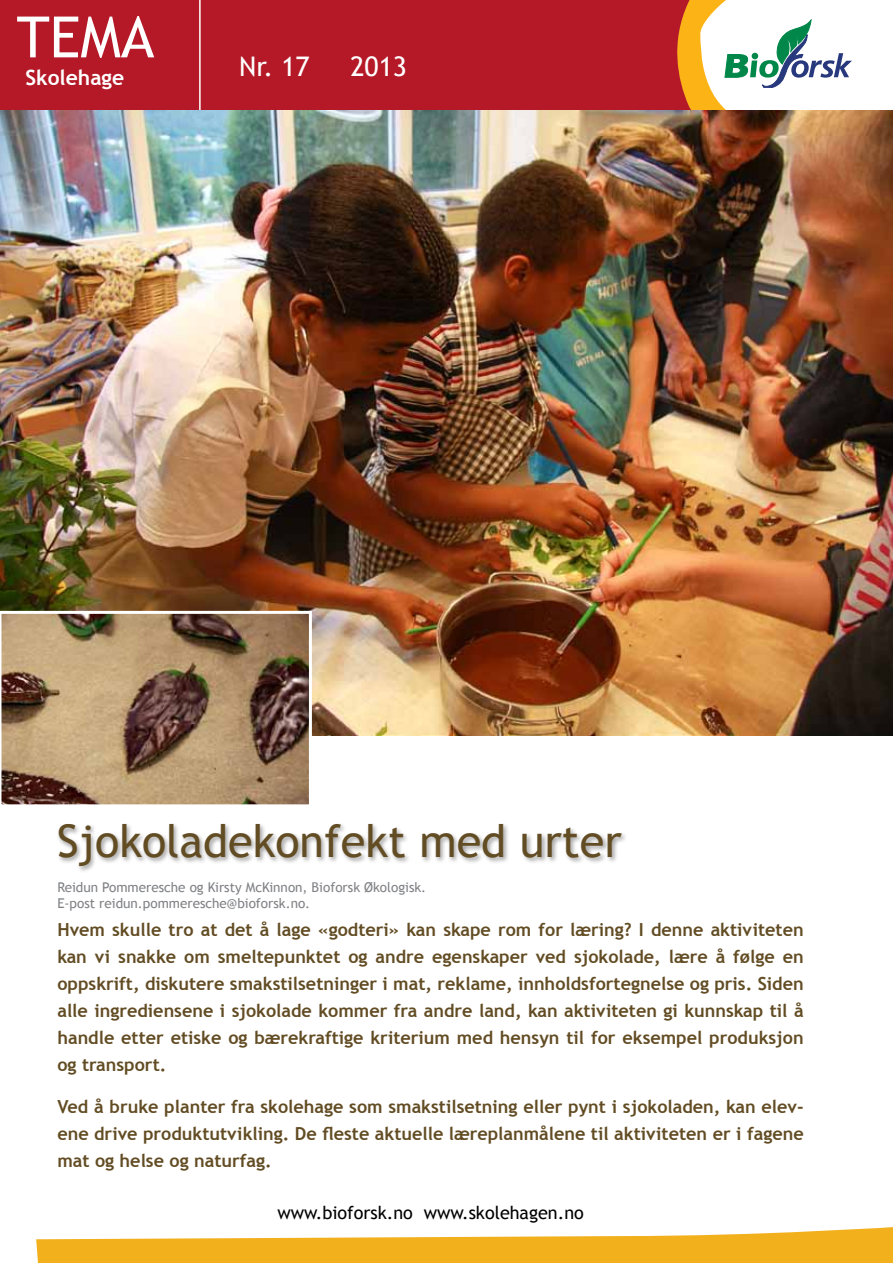
<style>
.page{position:relative;width:893px;height:1263px;background:#fff}
.page>*{position:absolute;margin:0;border:0;box-sizing:border-box;transform-origin:0 0}
.t1{font:57px "Trebuchet MS";color:#fff}
.t2{font:45px "Trebuchet MS";color:#624c23}
.t3{font:27px "Trebuchet MS";color:#fff}
.t4{font:700 21px "Trebuchet MS";color:#fff}
.t5{font:700 18px/27px "Trebuchet MS";color:#624c23;text-align:justify}
.t6{font:18px "Trebuchet MS";color:#000}
.t7{font:13.5px/16.2px "Trebuchet MS";color:#808285}
</style>
<div class="page">
<svg style="left:36px;top:1227px;width:857px;height:36px"></svg>
<div style="left:0;top:0;width:879px;height:115px;background:#b51927"></div>
<hr style="left:199px;top:0;width:2px;height:110px;background:#fff">
<div style="left:791px;top:0;width:102px;height:115px;background:#fff"></div>
<svg style="left:677px;top:0;width:175px;height:110px"></svg>
<div style="left:56px;top:822px;width:572px;height:51px;background:#000;opacity:.38"></div>
<img style="left:0;top:110px;width:893px;height:625px">
<img style="left:0;top:611px;width:312px;height:194px">
<h1 class="t1" style="left:17px;top:4px;width:139px">TEMA</h1>
<p class="t4" style="left:26px;top:64px;width:100px">Skolehage</p>
<h3 class="t3" style="left:239px;top:50px;width:72px">Nr. 17</h3>
<h3 class="t3" style="left:350px;top:50px;width:58px">2013</h3>
<h2 class="t2" style="left:57px;top:814px;width:566px">Sjokoladekonfekt med urter</h2>
<p class="t7" style="left:57px;top:879px;width:370px">Reidun Pommeresche og Kirsty McKinnon, Bioforsk Økologisk.<br>E-post reidun.pommeresche@bioforsk.no.</p>
<p class="t5" style="left:57px;top:916px;width:748px">Hvem skulle tro at det å lage «godteri» kan skape rom for læring? I denne aktiviteten kan vi snakke om smeltepunktet og andre egenskaper ved sjokolade, lære å følge en oppskrift, diskutere smakstilsetninger i mat, reklame, innholdsfortegnelse og pris. Siden alle ingrediensene i sjokolade kommer fra andre land, kan aktiviteten gi kunnskap til å handle etter etiske og bærekraftige kriterium med hensyn til for eksempel produksjon og transport.</p>
<p class="t5" style="left:57px;top:1093px;width:748px">Ved å bruke planter fra skolehage som smakstilsetning eller pynt i sjokoladen, kan elev&shy;ene drive produktutvikling. De fleste aktuelle læreplanmålene til aktiviteten er i fagene mat og helse og naturfag.</p>
<p class="t6" style="left:277px;top:1202px;width:308px">www.bioforsk.no www.skolehagen.no</p>
</div>
